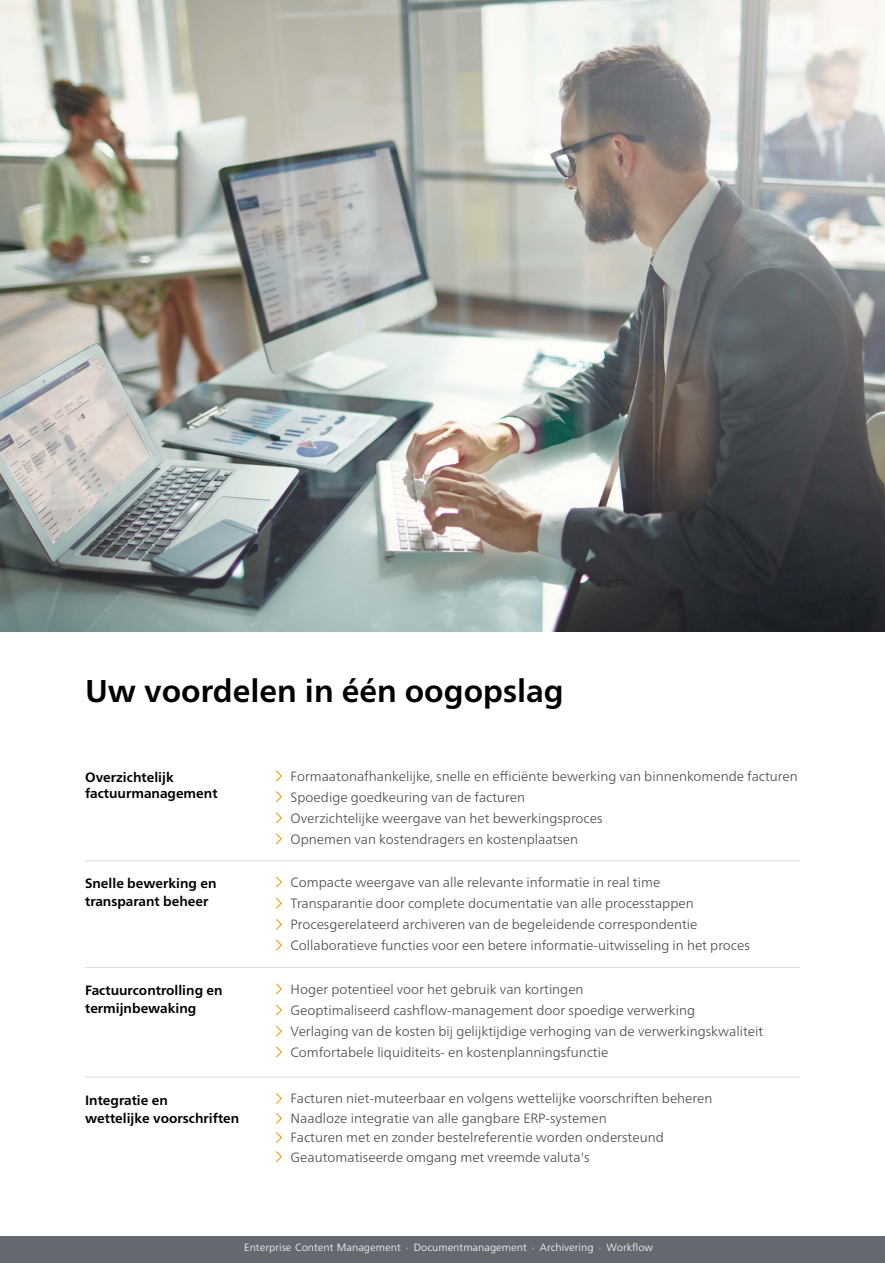
<style>
.page{position:relative;width:885px;height:1263px;background:#fff}
.page>*{position:absolute;margin:0;border:0;box-sizing:border-box;transform-origin:0 0}
.t1{font:700 31.5px "Frutiger Neue LTW1 G";color:#000}
.t2{font:300 13.5px/21px "Frutiger Neue LTW1 G";color:#4a4a49}
.t3{font:700 13.5px/18px "Frutiger Neue LTW1 G";color:#000}
.t4{font:300 10.5px "Frutiger Neue LTW1 G";color:#fff}
</style>
<div class="page">
<img style="left:0;top:0;width:884px;height:631px">
<div style="left:0;top:1236px;width:884px;height:27px;background:#64696f"></div>
<hr style="left:85px;top:860px;width:714px;height:1px;background:#dddcde">
<hr style="left:85px;top:967px;width:714px;height:1px;background:#dddcde">
<hr style="left:85px;top:1076px;width:714px;height:1px;background:#dddcde">
<svg style="left:276px;top:770px;width:6px;height:12px"></svg>
<svg style="left:276px;top:876px;width:6px;height:12px"></svg>
<svg style="left:276px;top:983px;width:6px;height:12px"></svg>
<svg style="left:276px;top:1093px;width:6px;height:11px"></svg>
<svg style="left:276px;top:791px;width:6px;height:11px"></svg>
<svg style="left:276px;top:897px;width:6px;height:12px"></svg>
<svg style="left:276px;top:1004px;width:6px;height:12px"></svg>
<svg style="left:276px;top:1025px;width:6px;height:12px"></svg>
<svg style="left:276px;top:1113px;width:6px;height:11px"></svg>
<svg style="left:276px;top:812px;width:6px;height:12px"></svg>
<svg style="left:276px;top:919px;width:6px;height:11px"></svg>
<svg style="left:276px;top:833px;width:6px;height:12px"></svg>
<svg style="left:276px;top:939px;width:6px;height:12px"></svg>
<svg style="left:276px;top:1046px;width:6px;height:12px"></svg>
<svg style="left:276px;top:1132px;width:6px;height:11px"></svg>
<svg style="left:276px;top:1151px;width:6px;height:11px"></svg>
<hr style="left:884px;top:316px;width:1px;height:315px;background:#64696f">
<h1 class="t1" style="left:85px;top:672px;width:480px">Uw voordelen in één oogopslag</h1>
<p class="t3" style="left:85px;top:769px;width:134px;line-height:16.2px">Overzichtelijk factuurmanagement</p>
<p class="t3" style="left:85px;top:874px;width:133px">Snelle bewerking en transparant beheer</p>
<p class="t3" style="left:85px;top:981px;width:139px">Factuurcontrolling en termijnbewaking</p>
<p class="t3" style="left:85px;top:1091px;width:156px">Integratie en<br>wettelijke voorschriften</p>
<p class="t2" style="left:290px;top:765px;width:508px">Formaatonafhankelijke, snelle en efficiënte bewerking van binnenkomende facturen Spoedige goedkeuring van de facturen<br>Overzichtelijke weergave van het bewerkingsproces<br>Opnemen van kostendragers en kostenplaatsen</p>
<p class="t2" style="left:290px;top:872px;width:460px">Compacte weergave van alle relevante informatie in real time<br>Transparantie door complete documentatie van alle processtappen Procesgerelateerd archiveren van de begeleidende correspondentie Collaboratieve functies voor een betere informatie-uitwisseling in het proces</p>
<p class="t2" style="left:290px;top:978px;width:474px">Hoger potentieel voor het gebruik van kortingen<br>Geoptimaliseerd cashflow-management door spoedige verwerking<br>Verlaging van de kosten bij gelijktijdige verhoging van de verwerkingskwaliteit Comfortabele liquiditeits- en kostenplanningsfunctie</p>
<p class="t2" style="left:290px;top:1089px;width:423px;line-height:19.5px">Facturen niet-muteerbaar en volgens wettelijke voorschriften beheren Naadloze integratie van alle gangbare ERP-systemen<br>Facturen met en zonder bestelreferentie worden ondersteund Geautomatiseerde omgang met vreemde valuta's</p>
<p class="t4" style="left:244px;top:1241px;width:410px">Enterprise Content Management · Documentmanagement · Archivering · Workflow</p>
</div>
